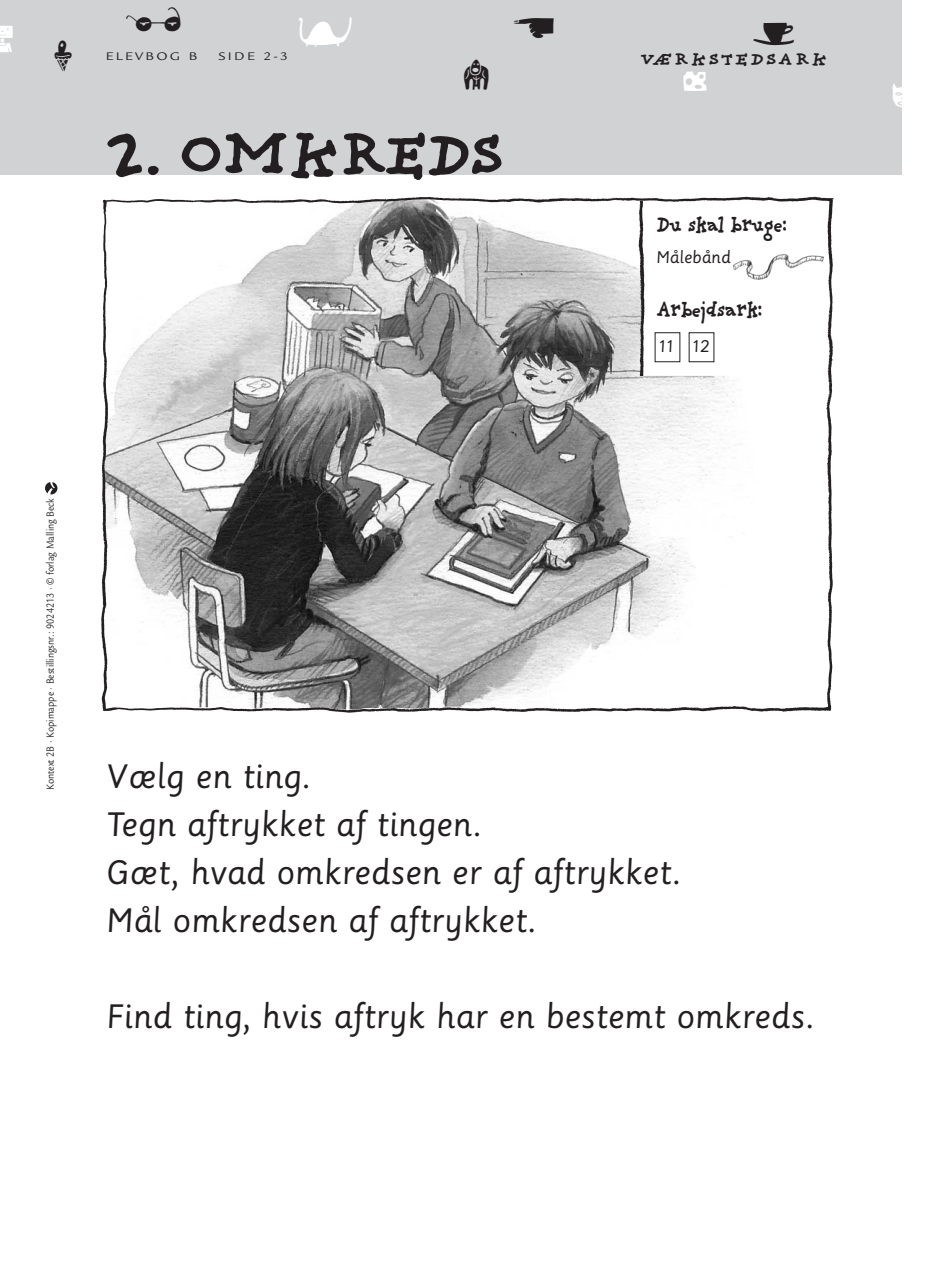
<style>
.page{position:relative;width:936px;height:1263px;background:#fff}
.page>*{position:absolute;margin:0;border:0;box-sizing:border-box;transform-origin:0 0}
.t1{font:700 61.5px "Providence";letter-spacing:-.06em;color:#231f20;scale:1.1 1}
.t2{font:45px "Blockhead Illust Unplugged";color:#231f20}
.t3{font:45px "Blockhead Illust Unplugged";color:#fff}
.t4{font:42px "Blockhead Illust Unplugged";color:#fff}
.t5{font:36px "Blockhead Illust Unplugged";color:#231f20}
.t6{font:36px "Blockhead Illust Unplugged";color:#fff}
.t7{font:33px/48px "Sassoon Primary";color:#231f20}
.t8{font:700 22.5px "Providence";letter-spacing:-.06em;color:#231f20;scale:.9 1}
.t9{font:700 16.8px "Providence";letter-spacing:.08em;color:#231f20;scale:1.2 1}
.t10{font:16.5px "Sassoon Primary";color:#231f20}
.t11{font:12px "Legacy Sans";letter-spacing:.16em;color:#231f20;scale:1.2 1}
.t12{font:11.25px "Legacy Sans";color:#231f20;scale:.85 1}
.s1{font-size:75px}
</style>
<div class="page">
<svg style="left:45px;top:482px;width:12px;height:12px"></svg>
<div style="left:0;top:1px;width:901px;height:174px;background:#d1d2d4"></div>
<img style="left:101px;top:196px;width:733px;height:517px">
<img style="left:733px;top:252px;width:91px;height:29px">
<p class="t4" style="left:-12px;top:14px;width:27px">K</p>
<h2 class="t2" style="left:52px;top:30px;width:23px">F</h2>
<p class="t5" style="left:124px;top:0;width:60px">I</p>
<h2 class="t3" style="left:295px;top:7px;width:62px">l</h2>
<p class="t11" style="left:106px;top:52px;width:78px">ELEVBOG B</p>
<p class="t11" style="left:218px;top:52px;width:59px">SIDE 2-3</p>
<p class="t5" style="left:510px;top:6px;width:48px">5</p>
<p class="t5" style="left:748px;top:13px;width:49px">t</p>
<p class="t9" style="left:640px;top:53px;width:158px">VÆRKSTEDSARK</p>
<h2 class="t2" style="left:459px;top:49px;width:33px">b</h2>
<p class="t6" style="left:679px;top:59px;width:31px">q</p>
<h1 class="t1" style="left:102px;top:132px;width:368px"><span class="s1">2</span>. OMKREDS</h1>
<p class="t8" style="left:656px;top:215px;width:147px">Du skal bruge:</p>
<p class="t10" style="left:656px;top:250px;width:76px">Målebånd</p>
<p class="t8" style="left:656px;top:301px;width:120px">Arbejdsark:</p>
<p class="t10" style="left:657px;top:339px;width:54px">11 12</p>
<p class="t12" style="left:46px;top:790px;width:345px;rotate:-90deg">Kontext 2B · Kopimappe · Bestillingsnr.: 9024213 · © forlag Malling Beck</p>
<p class="t7" style="left:106px;top:755px;width:577px">Vælg en ting.<br>Tegn aftrykket af tingen.<br>Gæt, hvad omkredsen er af aftrykket.<br>Mål omkredsen af aftrykket.</p>
<p class="t7" style="left:106px;top:995px;width:711px">Find ting, hvis aftryk har en bestemt omkreds.</p>
<h2 class="t3" style="left:888px;top:67px;width:29px">f</h2>
</div>
